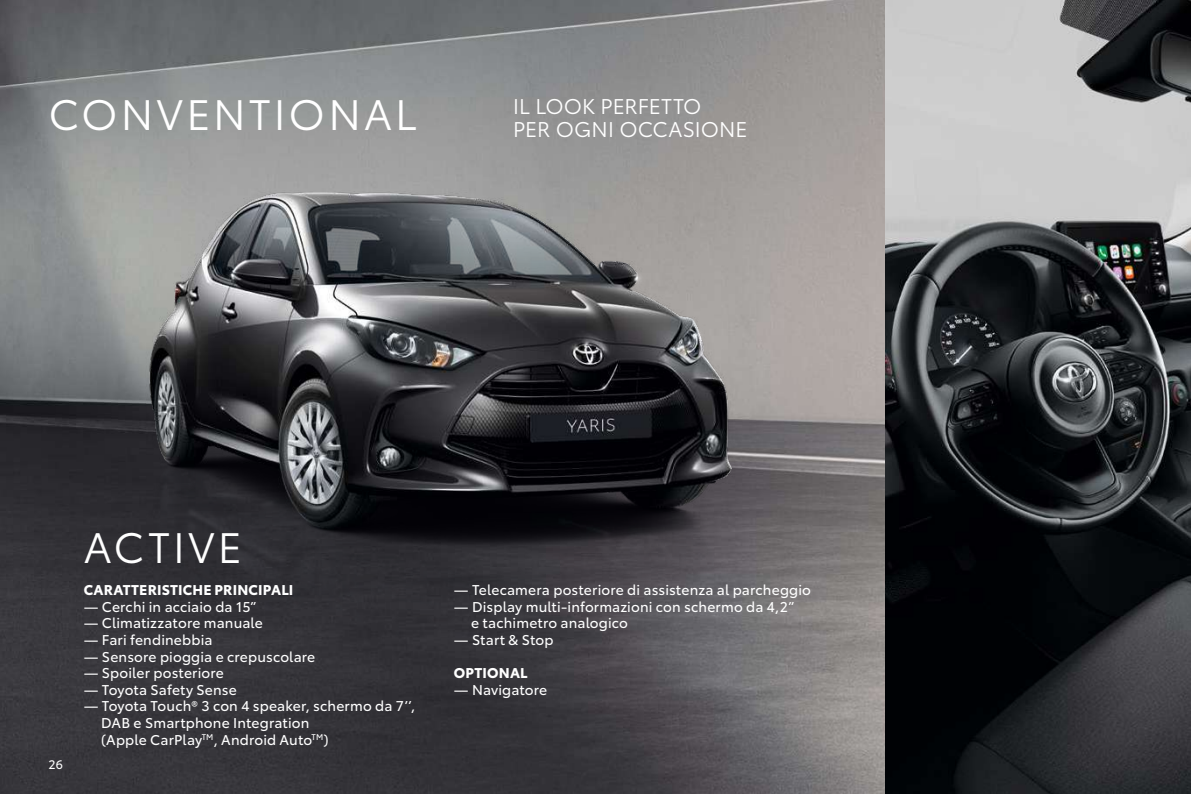
<style>
.page{position:relative;width:1191px;height:794px;background:#fff}
.page>*{position:absolute;margin:0;border:0;box-sizing:border-box;transform-origin:0 0}
.t1{font:42px "Toyota Type";letter-spacing:.075em;color:#fff}
.t2{font:21px/22.2px "Toyota Type";color:#fff}
.t3{font:14px/16.6px "Toyota Type";letter-spacing:.01em;color:#fff}
.t4{font:700 14px "Toyota Type";letter-spacing:.015em;color:#fff}
.t5{font:12.25px "Toyota Type";color:#fff}
</style>
<div class="page">
<img style="left:0;top:0;width:885px;height:794px">
<img style="left:885px;top:0;width:306px;height:794px">
<img style="left:0;top:24px;width:895px;height:621px">
<h1 class="t1" style="left:48px;top:84px;width:370px">CONVENTIONAL</h1>
<h2 class="t2" style="left:513px;top:94px;width:236px">IL LOOK PERFETTO<br>PER OGNI OCCASIONE</h2>
<p class="t5" style="left:48px;top:755px;width:16px">26</p>
<h1 class="t1" style="left:84px;top:516px;width:160px">ACTIVE</h1>
<p class="t4" style="left:84px;top:579px;width:211px">CARATTERISTICHE PRINCIPALI</p>
<p class="t3" style="left:84px;top:597px;width:174px">— Cerchi in acciaio da 15”</p>
<p class="t3" style="left:84px;top:614px;width:181px">— Climatizzatore manuale</p>
<p class="t3" style="left:84px;top:630px;width:130px">— Fari fendinebbia</p>
<p class="t3" style="left:84px;top:647px;width:233px">— Sensore pioggia e crepuscolare</p>
<p class="t3" style="left:84px;top:663px;width:142px">— Spoiler posteriore</p>
<p class="t3" style="left:84px;top:680px;width:155px">— Toyota Safety Sense</p>
<p class="t3" style="left:101px;top:697px;width:315px;text-indent:-17px">— Toyota Touch® 3 con 4 speaker, schermo da 7’’,<br>DAB e Smartphone Integration<br>(Apple CarPlay<sup>TM</sup>, Android Auto<sup>TM</sup>)</p>
<p class="t3" style="left:454px;top:580px;width:359px">— Telecamera posteriore di assistenza al parcheggio</p>
<p class="t3" style="left:471px;top:597px;width:325px;text-indent:-17px">— Display multi-informazioni con schermo da 4,2” e tachimetro analogico</p>
<p class="t3" style="left:454px;top:630px;width:101px">— Start &amp; Stop</p>
<p class="t4" style="left:454px;top:662px;width:75px">OPTIONAL</p>
<p class="t3" style="left:454px;top:680px;width:95px">— Navigatore</p>
</div>
